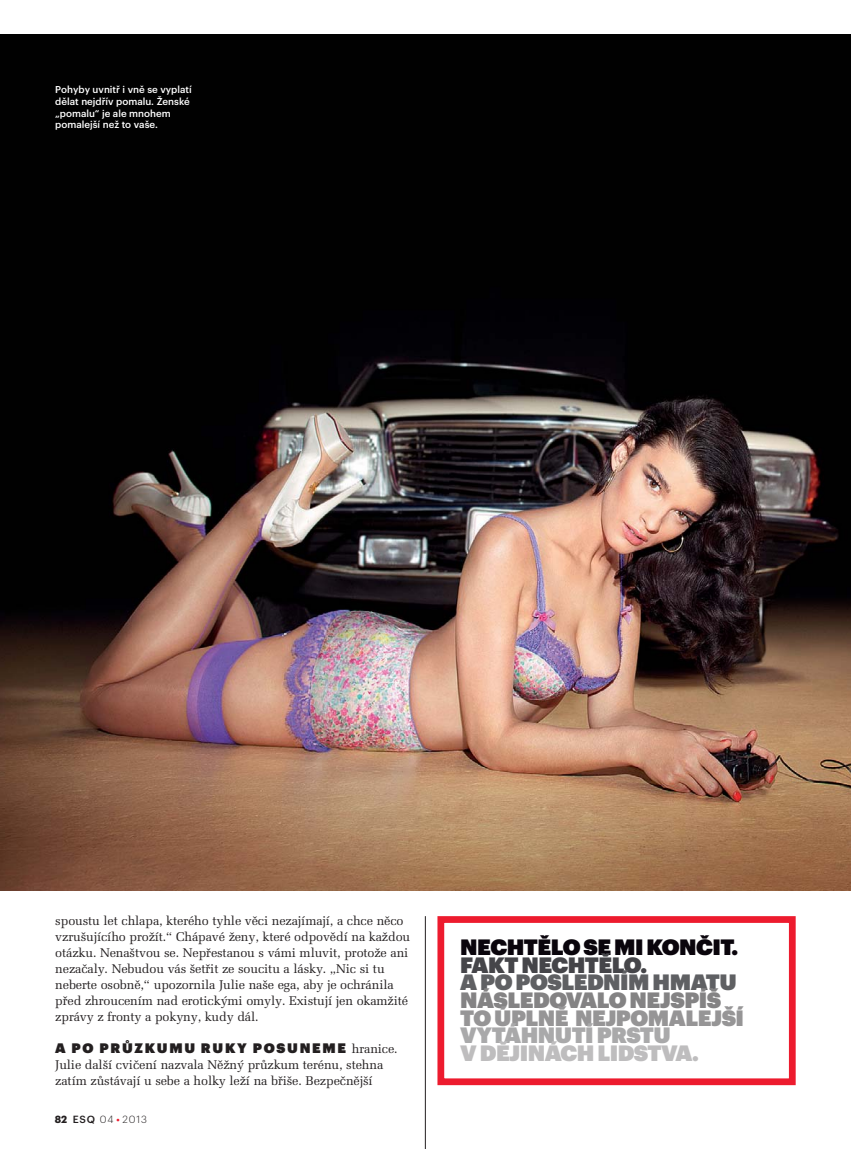
<style>
.page{position:relative;width:851px;height:1149px;background:#fff}
.page>*{position:absolute;margin:0;border:0;box-sizing:border-box;transform-origin:0 0}
.t1{font:21.75px "Graphik Super";letter-spacing:-.025em;color:#0a050c}
.t2{font:21.75px "Graphik Super";letter-spacing:-.025em;color:#969596}
.t3{font:21.75px "Graphik Super";letter-spacing:-.025em;color:#848384}
.t4{font:21.75px "Graphik Super";letter-spacing:-.025em;color:#5f6063}
.t5{font:21.75px "Graphik Super";letter-spacing:-.025em;color:#bebdbe}
.t6{font:21.75px "Graphik Super";letter-spacing:-.025em;color:#a9a9aa}
.t7{font:21.75px "Graphik Super";letter-spacing:-.025em;color:#454549}
.t8{font:13.5px "Graphik Super";letter-spacing:.125em;color:#231f20}
.t9{font:12.6px/15.9px "Melior CE";letter-spacing:-.01em;color:#231f20}
.t10{font:300 10.2px "Graphik";letter-spacing:.1em;color:#231f20}
.t11{font:500 9.75px/11.7px "Graphik";color:#fff}
.s1{font-family:"Melior CE";font-size:12.6px}
.s2{font-weight:700}
.s3{font-weight:500}
.s4{font-family:"Stag Sans";font-weight:400;color:#ed1b2e}
</style>
<div class="page">
<hr style="left:425px;top:915px;width:1px;height:233px;background:#231f20">
<img style="left:0;top:34px;width:851px;height:855px">
<div style="left:437px;top:915px;width:358px;height:169px;border:7px solid #ed1b2e"></div>
<p class="t11" style="left:55px;top:84px;width:138px">Pohyby uvnitř i vně se vyplatí dělat nejdřív pomalu. Ženské „pomalu“ je ale mnohem pomalejší než to vaše.</p>
<p class="t9" style="left:55px;top:913px;width:356px">spoustu let chlapa, kterého tyhle vûci nezajímají, a chce nûco vzru‰ujícího proÏít.“ Chápavé Ïeny, které odpovûdí na kaÏdou otázku. Nena‰tvou se. Nepfiestanou s vámi mluvit, protoÏe ani nezaãaly. Nebudou vás ‰etfiit ze soucitu a lásky. „Nic si tu neberte osobnû,“ upozornila Julie na‰e ega, aby je ochránila pfied zhroucením nad erotick˘mi omyly. Existují jen okamÏité zprávy z fronty a pokyny, kudy dál.</p>
<p class="t8" style="left:55px;top:1042px;width:344px">A PO PRŮZKUMU RUKY POSUNEME <span class="s1">hranice.</span></p>
<p class="t9" style="left:55px;top:1057px;width:329px">Julie dal‰í cviãení nazvala NûÏn˘ prÛzkum terénu, stehna zatím zÛstávají u sebe a holky leÏí na bfii‰e. Bezpeãnûj‰í</p>
<p class="t10" style="left:55px;top:1111px;width:94px"><span class="s2">82</span> <span class="s3">ESQ</span> 04 <span class="s4">•</span> 2013</p>
<h1 class="t1" style="left:460px;top:937px;width:279px">NECHTĚLO SE MI KONČIT.</h1>
<h1 class="t7" style="left:460px;top:955px;width:188px">FAKT NECHTĚLO.</h1>
<h1 class="t4" style="left:460px;top:973px;width:278px">A PO POSLEDNÍM HMATU</h1>
<h1 class="t3" style="left:460px;top:990px;width:262px">NÁSLEDOVALO NEJSPÍŠ</h1>
<h1 class="t2" style="left:460px;top:1008px;width:285px">TO ÚPLNĚ NEJPOMALEJŠÍ</h1>
<h1 class="t6" style="left:460px;top:1026px;width:212px">VYTÁHNUTÍ PRSTU</h1>
<h1 class="t5" style="left:460px;top:1043px;width:240px">V DĚJINÁCH LIDSTVA.</h1>
</div>
